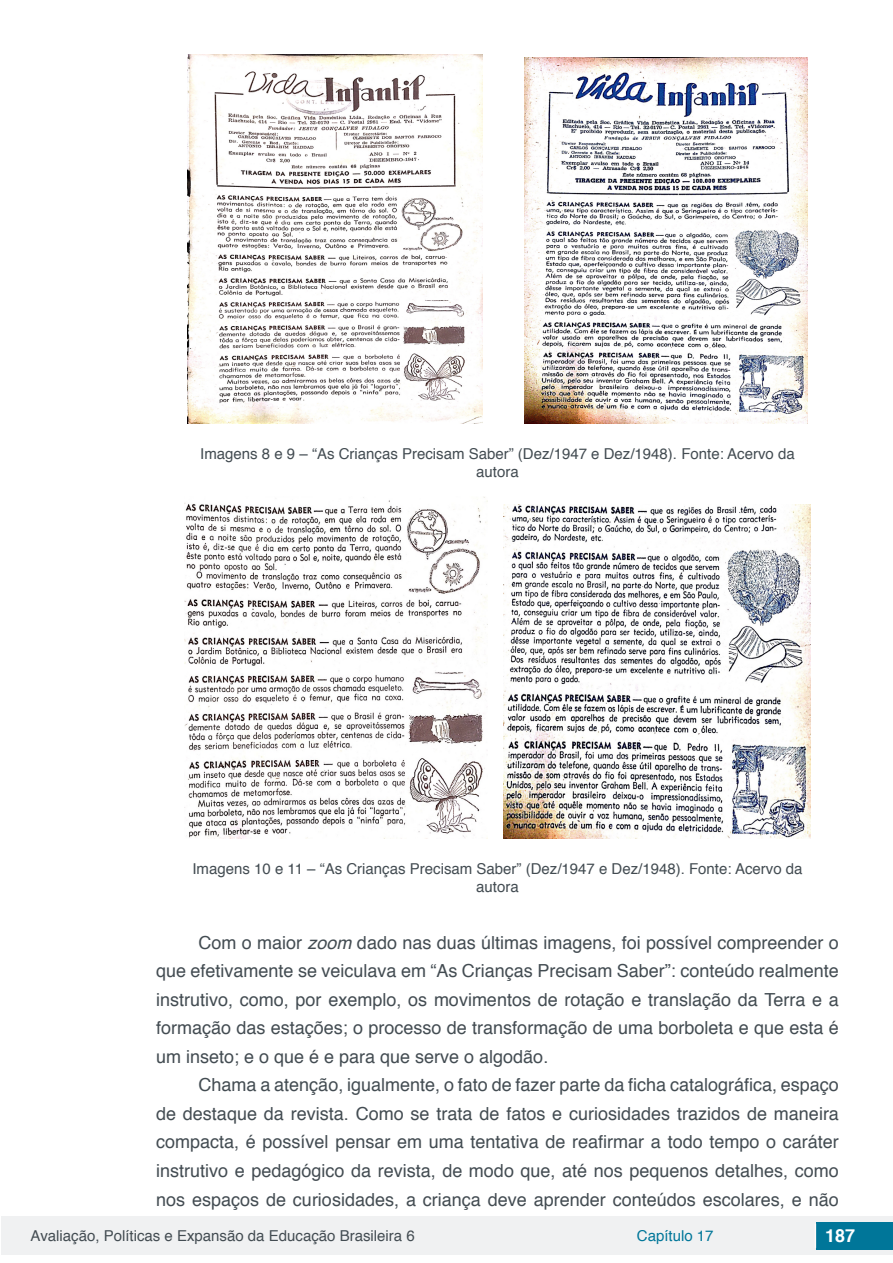
<style>
.page{position:relative;width:893px;height:1263px;background:#fff}
.page>*{position:absolute;margin:0;border:0;box-sizing:border-box;transform-origin:0 0}
.txt{font:18px/28.5px "Helvetica";color:#434c52;text-align:justify}
.t1{font:700 18px "Helvetica";color:#fff}
.info_tab_gra_imag{font:15px/18px "Helvetica";color:#434c52;text-align:center}
.t2{font:15px "Helvetica";color:#007699}
.s1{font-style:italic}
</style>
<div class="page">
<div style="left:1px;top:1216px;width:891px;height:38px;background:#f0f1f2"></div>
<div style="left:816px;top:1222px;width:77px;height:27px;background:#007699"></div>
<svg style="left:815px;top:1224px;width:1px;height:24px"></svg>
<img style="left:187px;top:54px;width:295px;height:370px">
<img style="left:524px;top:58px;width:284px;height:366px">
<img style="left:184px;top:497px;width:303px;height:342px">
<img style="left:504px;top:505px;width:307px;height:334px">
<p class="info_tab_gra_imag" style="left:200px;top:445px;width:596px">Imagens 8 e 9 – “As Crianças Precisam Saber” (Dez/1947 e Dez/1948). Fonte: Acervo da autora</p>
<p class="info_tab_gra_imag" style="left:192px;top:860px;width:612px">Imagens 10 e 11 – “As Crianças Precisam Saber” (Dez/1947 e Dez/1948). Fonte: Acervo da autora</p>
<p class="txt" style="left:156px;top:929px;width:684px;text-indent:43px">Com o maior <span class="s1">zoom</span> dado nas duas últimas imagens, foi possível compreender o que efetivamente se veiculava em “As Crianças Precisam Saber”: conteúdo realmente instrutivo, como, por exemplo, os movimentos de rotação e translação da Terra e a formação das estações; o processo de transformação de uma borboleta e que esta é um inseto; e o que é e para que serve o algodão.</p>
<p class="txt" style="left:156px;top:1071px;width:684px;text-indent:43px">Chama a atenção, igualmente, o fato de fazer parte da ficha catalográfica, espaço de destaque da revista. Como se trata de fatos e curiosidades trazidos de maneira compacta, é possível pensar em uma tentativa de reafirmar a todo tempo o caráter instrutivo e pedagógico da revista, de modo que, até nos pequenos detalhes, como nos espaços de curiosidades, a criança deve aprender conteúdos escolares, e não</p>
<p class="info_tab_gra_imag" style="left:31px;top:1227px;width:386px">Avaliação, Políticas e Expansão da Educação Brasileira 6</p>
<p class="t2" style="left:637px;top:1224px;width:78px">Capítulo 17</p>
<p class="t1" style="left:825px;top:1221px;width:32px">187</p>
</div>
